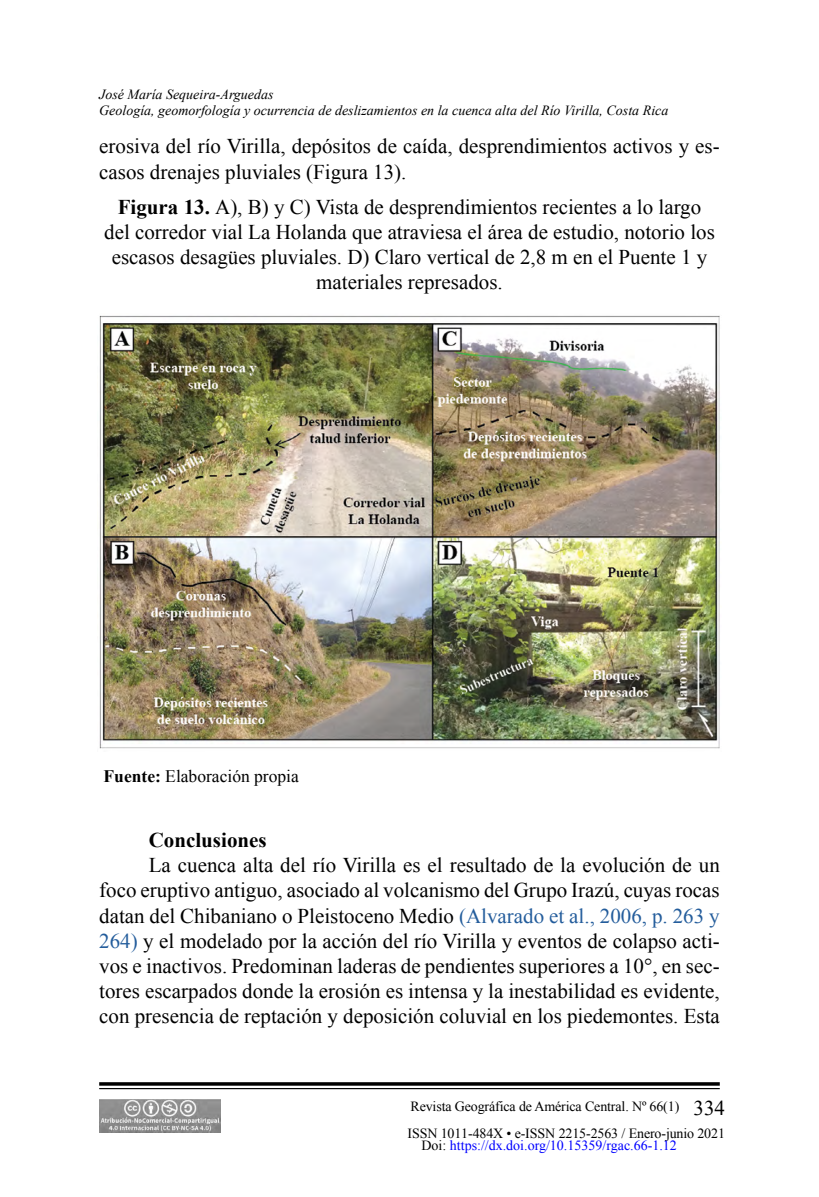
<style>
.page{position:relative;width:819px;height:1197px;background:#fff}
.page>*{position:absolute;margin:0;border:0;box-sizing:border-box;transform-origin:0 0}
.t1{font:21px/25.2px "Times New Roman";color:#000}
.t2{font:700 21px "Times New Roman";color:#000}
.t3{font:17.5px "Times New Roman";color:#000}
.t4{font:italic 14px/16.8px "Times New Roman";color:#000}
.t5{font:14px/27.1px "Times New Roman";letter-spacing:-.01em;color:#000}
.t6{font:14px "Times New Roman";color:#00f}
.s1{font-weight:700}
.s2{color:#245d9c}
.s3{font-size:21px}
.s4{color:#000}
</style>
<div class="page">
<svg style="left:99px;top:1082px;width:621px;height:4px;background:#1f1f1f"></svg>
<hr style="left:99px;top:1088px;width:621px;height:1px;background:#000">
<img style="left:99px;top:1099px;width:121px;height:34px">
<img style="left:99px;top:315px;width:621px;height:434px">
<p class="t4" style="left:99px;top:85px;width:571px">José María Sequeira-Arguedas<br>Geología, geomorfología y ocurrencia de deslizamientos en la cuenca alta del Río Virilla, Costa Rica</p>
<p class="t1" style="left:99px;top:134px;width:622px">erosiva del río Virilla, depósitos de caída, desprendimientos activos y es&shy;casos drenajes pluviales (Figura 13).</p>
<p class="t1" style="left:104px;top:194px;width:612px;text-align:center"><span class="s1">Figura 13.</span> A), B) y C) Vista de desprendimientos recientes a lo largo del corredor vial La Holanda que atraviesa el área de estudio, notorio los escasos desagües pluviales. D) Claro vertical de 2,8 m en el Puente 1 y materiales represados.</p>
<p class="t3" style="left:104px;top:764px;width:197px"><span class="s1">Fuente:</span> Elaboración propia</p>
<p class="t2" style="left:149px;top:825px;width:119px">Conclusiones</p>
<p class="t1" style="left:99px;top:852px;width:622px;text-align:justify;text-indent:50px">La cuenca alta del río Virilla es el resultado de la evolución de un foco eruptivo antiguo, asociado al volcanismo del Grupo Irazú, cuyas rocas datan del Chibaniano o Pleistoceno Medio <span class="s2">(Alvarado et al., 2006, p. 263 y 264)</span> y el modelado por la acción del río Virilla y eventos de colapso acti&shy;vos e inactivos. Predominan laderas de pendientes superiores a 10°, en sec&shy;tores escarpados donde la erosión es intensa y la inestabilidad es evidente, con presencia de reptación y deposición coluvial en los piedemontes. Esta</p>
<p class="t5" style="left:408px;top:1092px;width:319px">Revista Geográfica de América Central. Nº 66(1) <span class="s3">334<br></span>ISSN 1011-484X • e-ISSN 2215-2563 / Enero-junio 2021</p>
<p class="t6" style="left:422px;top:1136px;width:257px"><span class="s4">Doi:</span> https://dx.doi.org/10.15359/rgac.66-1.12</p>
</div>
